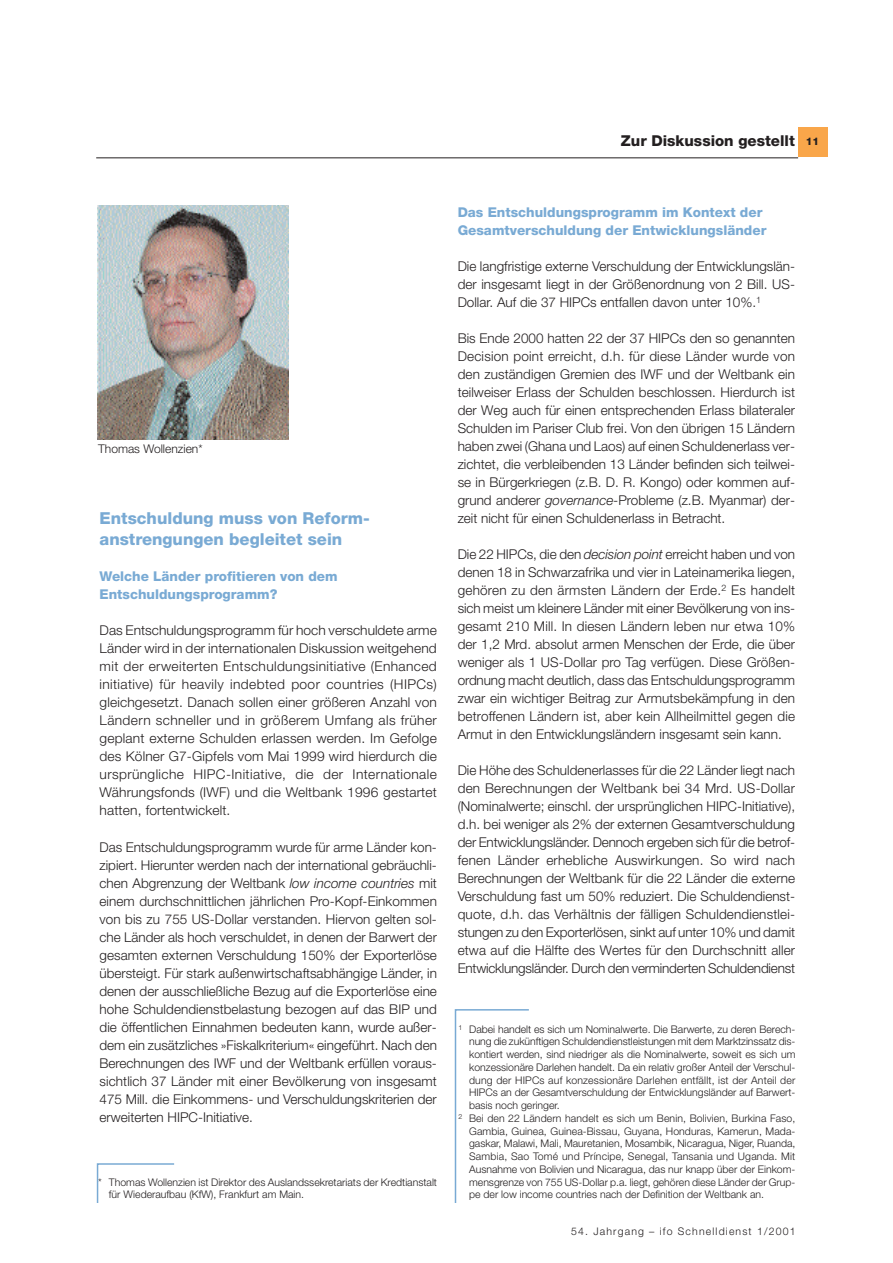
<style>
.page{position:relative;width:893px;height:1263px;background:#fff}
.page>*{position:absolute;margin:0;border:0;box-sizing:border-box;transform-origin:0 0}
.t1{font:800 16.5px/21px "Helvetica Neue LT Std";color:#79aad4}
.t2{font:800 15px "Helvetica Neue LT Std";color:#231f20}
.t3{font:300 13.5px/18px "Helvetica Neue LT Std";color:#231f20;text-align:justify}
.t4{font:800 13.5px/18px "Helvetica Neue LT Std";color:#79aad4}
.t5{font:300 12px "Helvetica Neue LT Std";color:#231f20}
.t6{font:300 10.5px/12.8px "Helvetica Neue LT Std";color:#231f20}
.t7{font:300 10.5px "Helvetica Neue LT Std";letter-spacing:.11em;color:#231f20}
.s1{font-size:10.5px}
.s2{font-family:"Helvetica Neue";font-style:italic}
</style>
<div class="page">
<hr style="left:96px;top:157px;width:702px;height:1px;background:#231f20">
<div style="left:797px;top:128px;width:30px;height:29px;background:#f9a64a"></div>
<img style="left:98px;top:206px;width:190px;height:233px">
<svg style="left:96px;top:1163px;width:79px;height:40px"></svg>
<svg style="left:454px;top:1009px;width:75px;height:194px"></svg>
<p class="t2" style="left:621px;top:135px;width:200px">Zur Diskussion gestellt <span class="s1">11</span></p>
<p class="t5" style="left:98px;top:444px;width:106px">Thomas Wollenzien*</p>
<p class="t1" style="left:100px;top:509px;width:272px">Entschuldung muss von Reform&shy;anstrengungen begleitet sein</p>
<p class="t4" style="left:100px;top:568px;width:239px">Welche Länder profitieren von dem<br>Entschuldungsprogramm?</p>
<p class="t3" style="left:100px;top:622px;width:339px">Das Entschuldungsprogramm für hoch verschuldete arme Länder wird in der internationalen Diskussion weitgehend mit der erweiterten Entschuldungsinitiative (Enhanced initiative) für heavily indebted poor countries (HIPCs) gleichgesetzt. Danach sollen einer größeren Anzahl von Ländern schneller und in größerem Umfang als früher geplant externe Schulden erlassen werden. Im Gefolge des Kölner G7-Gipfels vom Mai 1999 wird hierdurch die ursprüngliche HIPC-Initiative, die der Internationale Währungsfonds (IWF) und die Weltbank 1996 gestartet hatten, fortentwickelt.</p>
<p class="t3" style="left:100px;top:839px;width:339px">Das Entschuldungsprogramm wurde für arme Länder kon&shy;zipiert. Hierunter werden nach der international gebräuchli&shy;chen Abgrenzung der Weltbank <span class="s2">low income countries</span> mit einem durchschnittlichen jährlichen Pro-Kopf-Einkommen von bis zu 755 US-Dollar verstanden. Hiervon gelten sol&shy;che Länder als hoch verschuldet, in denen der Barwert der gesamten externen Verschuldung 150% der Exporterlöse übersteigt. Für stark außenwirtschaftsabhängige Länder, in denen der ausschließliche Bezug auf die Exporterlöse eine hohe Schuldendienstbelastung bezogen auf das BIP und die öffentlichen Einnahmen bedeuten kann, wurde außer&shy;dem ein zusätzliches »Fiskalkriterium« eingeführt. Nach den Berechnungen des IWF und der Weltbank erfüllen voraus&shy;sichtlich 37 Länder mit einer Bevölkerung von insgesamt 475 Mill. die Einkommens- und Verschuldungskriterien der erweiterten HIPC-Initiative.</p>
<p class="t6" style="left:109px;top:1177px;width:329px;text-indent:-11px">* Thomas Wollenzien ist Direktor des Auslandssekretariats der Kredtianstalt für Wiederaufbau (KfW), Frankfurt am Main.</p>
<p class="t4" style="left:457px;top:204px;width:310px">Das Entschuldungsprogramm im Kontext der<br>Gesamtverschuldung der Entwicklungsländer</p>
<p class="t3" style="left:457px;top:258px;width:339px">Die langfristige externe Verschuldung der Entwicklungslän&shy;der insgesamt liegt in der Größenordnung von 2 Bill. US-Dollar. Auf die 37 HIPCs entfallen davon unter 10%.<sup>1</sup></p>
<p class="t3" style="left:457px;top:330px;width:339px">Bis Ende 2000 hatten 22 der 37 HIPCs den so genannten Decision point erreicht, d.h. für diese Länder wurde von den zuständigen Gremien des IWF und der Weltbank ein teilweiser Erlass der Schulden beschlossen. Hierdurch ist der Weg auch für einen entsprechenden Erlass bilateraler Schulden im Pariser Club frei. Von den übrigen 15 Ländern haben zwei (Ghana und Laos) auf einen Schuldenerlass ver&shy;zichtet, die verbleibenden 13 Länder befinden sich teilwei&shy;se in Bürgerkriegen (z.B. D. R. Kongo) oder kommen auf&shy;grund anderer <span class="s2">governance-</span>Probleme (z.B. Myanmar) der&shy;zeit nicht für einen Schuldenerlass in Betracht.</p>
<p class="t3" style="left:457px;top:546px;width:339px">Die 22 HIPCs, die den <span class="s2">decision point</span> erreicht haben und von denen 18 in Schwarzafrika und vier in Lateinamerika liegen, gehören zu den ärmsten Ländern der Erde.<sup>2</sup> Es handelt sich meist um kleinere Länder mit einer Bevölkerung von ins&shy;gesamt 210 Mill. In diesen Ländern leben nur etwa 10% der 1,2 Mrd. absolut armen Menschen der Erde, die über weniger als 1 US-Dollar pro Tag verfügen. Diese Größen&shy;ordnung macht deutlich, dass das Entschuldungsprogramm zwar ein wichtiger Beitrag zur Armutsbekämpfung in den betroffenen Ländern ist, aber kein Allheilmittel gegen die Armut in den Entwicklungsländern insgesamt sein kann.</p>
<p class="t3" style="left:457px;top:762px;width:339px">Die Höhe des Schuldenerlasses für die 22 Länder liegt nach den Berechnungen der Weltbank bei 34 Mrd. US-Dollar (Nominalwerte; einschl. der ursprünglichen HIPC-Initiative), d.h. bei weniger als 2% der externen Gesamtverschuldung der Entwicklungsländer. Dennoch ergeben sich für die betrof&shy;fenen Länder erhebliche Auswirkungen. So wird nach Berechnungen der Weltbank für die 22 Länder die externe Verschuldung fast um 50% reduziert. Die Schuldendienst&shy;quote, d.h. das Verhältnis der fälligen Schuldendienstlei&shy;stungen zu den Exporterlösen, sinkt auf unter 10% und damit etwa auf die Hälfte des Wertes für den Durchschnitt aller Entwicklungsländer. Durch den verminderten Schuldendienst</p>
<p class="t6" style="left:458px;top:1024px;width:338px"><sup>1</sup> Dabei handelt es sich um Nominalwerte. Die Barwerte, zu deren Berech-</p>
<p class="t6" style="left:469px;top:1036px;width:328px">nung die zukünftigen Schuldendienstleistungen mit dem Marktzinssatz dis-</p>
<p class="t6" style="left:469px;top:1049px;width:328px">kontiert werden, sind niedriger als die Nominalwerte, soweit es sich um</p>
<p class="t6" style="left:469px;top:1062px;width:328px">konzessionäre Darlehen handelt. Da ein relativ großer Anteil der Verschul-</p>
<p class="t6" style="left:469px;top:1075px;width:328px">dung der HIPCs auf konzessionäre Darlehen entfällt, ist der Anteil der</p>
<p class="t6" style="left:469px;top:1087px;width:328px">HIPCs an der Gesamtverschuldung der Entwicklungsländer auf Barwert-</p>
<p class="t6" style="left:469px;top:1100px;width:92px">basis noch geringer.</p>
<p class="t6" style="left:458px;top:1113px;width:338px"><sup>2</sup> Bei den 22 Ländern handelt es sich um Benin, Bolivien, Burkina Faso,</p>
<p class="t6" style="left:469px;top:1126px;width:328px">Gambia, Guinea, Guinea-Bissau, Guyana, Honduras, Kamerun, Mada-</p>
<p class="t6" style="left:469px;top:1138px;width:328px">gaskar, Malawi, Mali, Mauretanien, Mosambik, Nicaragua, Niger, Ruanda,</p>
<p class="t6" style="left:469px;top:1151px;width:328px">Sambia, Sao Tomé und Príncipe, Senegal, Tansania und Uganda. Mit</p>
<p class="t6" style="left:469px;top:1164px;width:328px">Ausnahme von Bolivien und Nicaragua, das nur knapp über der Einkom-</p>
<p class="t6" style="left:469px;top:1177px;width:328px">mensgrenze von 755 US-Dollar p.a. liegt, gehören diese Länder der Grup-</p>
<p class="t6" style="left:469px;top:1189px;width:296px">pe der low income countries nach der Definition der Weltbank an.</p>
<p class="t7" style="left:571px;top:1227px;width:226px">54. Jahrgang – ifo Schnelldienst 1/2001</p>
</div>
